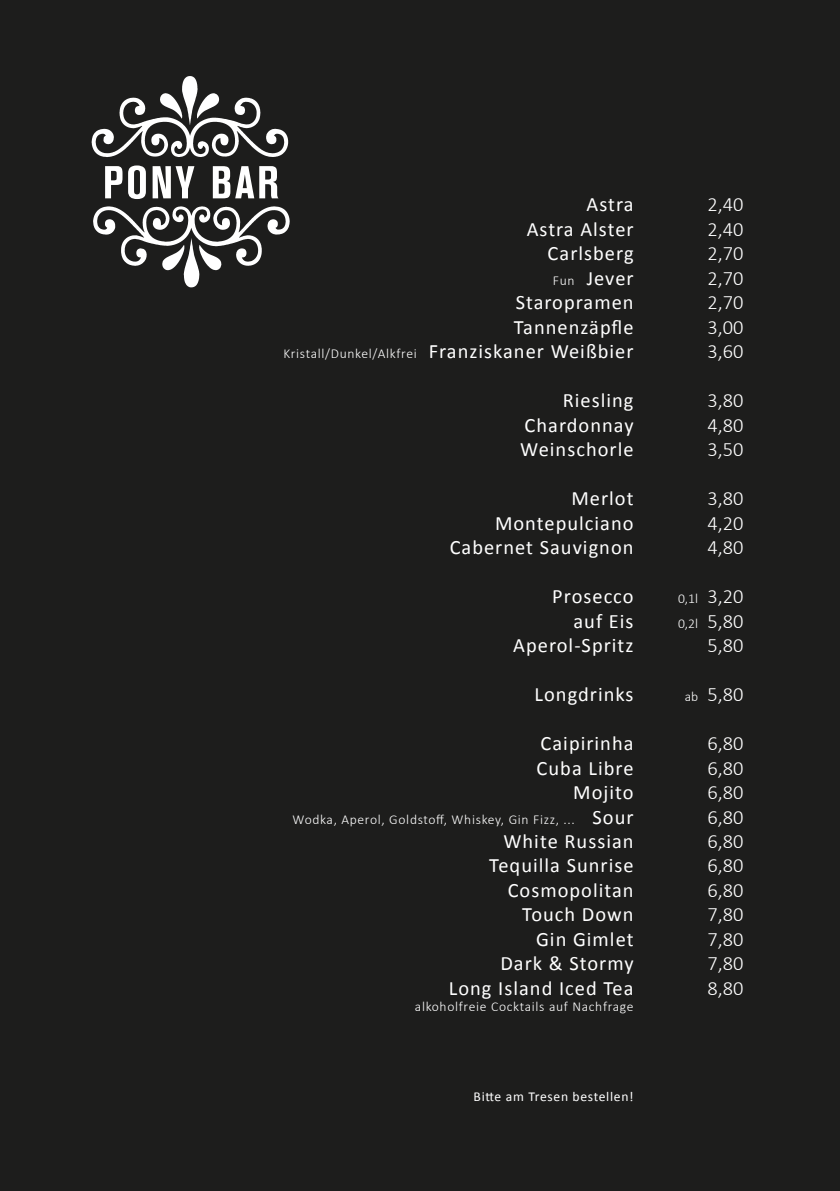
<style>
.page{position:relative;width:840px;height:1191px;background:#fff}
.page>*{position:absolute;margin:0;border:0;box-sizing:border-box;transform-origin:0 0}
.t1{font:20.4px/24.4px "Calibri";letter-spacing:.05em;color:#fff;text-align:right}
.t2{font:300 20.4px/24.4px "Calibri";color:#fff;text-align:justify}
.t3{font:300 13.6px/24.4px "Calibri";letter-spacing:.05em;color:#fff}
.t4{font:13.6px "Calibri";letter-spacing:.05em;color:#fff}
.s1{font-weight:300;font-size:13.6px}
.s2{font-weight:400;font-size:20.4px}
.s3{font-size:20.4px}
.s4{font-size:13.6px}
</style>
<div class="page">
<div style="left:0;top:0;width:839px;height:1191px;background:#1d1d1c"></div>
<svg style="left:91px;top:76px;width:199px;height:211px"></svg>
<p class="t1" style="left:513px;top:192px;width:121px">Astra<br>Astra Alster<br>Carlsberg<br><span class="s1">Fun</span> Jever<br>Staropramen<br>Tannenzäpfle</p>
<p class="t3" style="left:283px;top:341px;width:351px">Kristall/Dunkel/Alkfrei <span class="s2">Franziskaner Weißbier</span></p>
<p class="t1" style="left:520px;top:388px;width:115px;text-align:justify;text-indent:42px">Riesling Chardonnay Weinschorle</p>
<p class="t1" style="left:449px;top:486px;width:185px">Merlot<br>Montepulciano<br>Cabernet Sauvignon</p>
<p class="t1" style="left:513px;top:584px;width:122px">Prosecco<br>auf Eis<br>Aperol-Spritz</p>
<p class="t1" style="left:534px;top:682px;width:100px">Longdrinks</p>
<p class="t1" style="left:536px;top:731px;width:98px">Caipirinha<br>Cuba Libre<br>Mojito</p>
<p class="t3" style="left:292px;top:806px;width:342px">Wodka, Aperol, Goldstoff, Whiskey, Gin Fizz, ... <span class="s2">Sour</span></p>
<p class="t1" style="left:448px;top:829px;width:186px">White Russian<br>Tequilla Sunrise<br>Cosmopolitan<br>Touch Down<br>Gin Gimlet<br>Dark &amp; Stormy<br>Long Island Iced Tea</p>
<p class="t3" style="left:414px;top:994px;width:220px">alkoholfreie Cocktails auf Nachfrage</p>
<p class="t4" style="left:473px;top:1088px;width:161px">Bitte am Tresen bestellen!</p>
<p class="t2" style="left:707px;top:192px;width:38px">2,40<br>2,40<br>2,70<br>2,70<br>2,70<br>3,00<br>3,60</p>
<p class="t2" style="left:707px;top:388px;width:38px">3,80<br>4,80<br>3,50</p>
<p class="t2" style="left:707px;top:486px;width:38px">3,80<br>4,20<br>4,80</p>
<p class="t3" style="left:677px;top:586px;width:67px">0,1l <span class="s3">3,20<br></span>0,2l <span class="s3">5,80</span></p>
<p class="t2" style="left:707px;top:633px;width:38px">5,80</p>
<p class="t2" style="left:684px;top:682px;width:60px"><span class="s4">ab</span> 5,80</p>
<p class="t2" style="left:707px;top:731px;width:38px">6,80<br>6,80<br>6,80<br>6,80<br>6,80<br>6,80<br>6,80<br>7,80<br>7,80<br>7,80<br>8,80</p>
</div>
